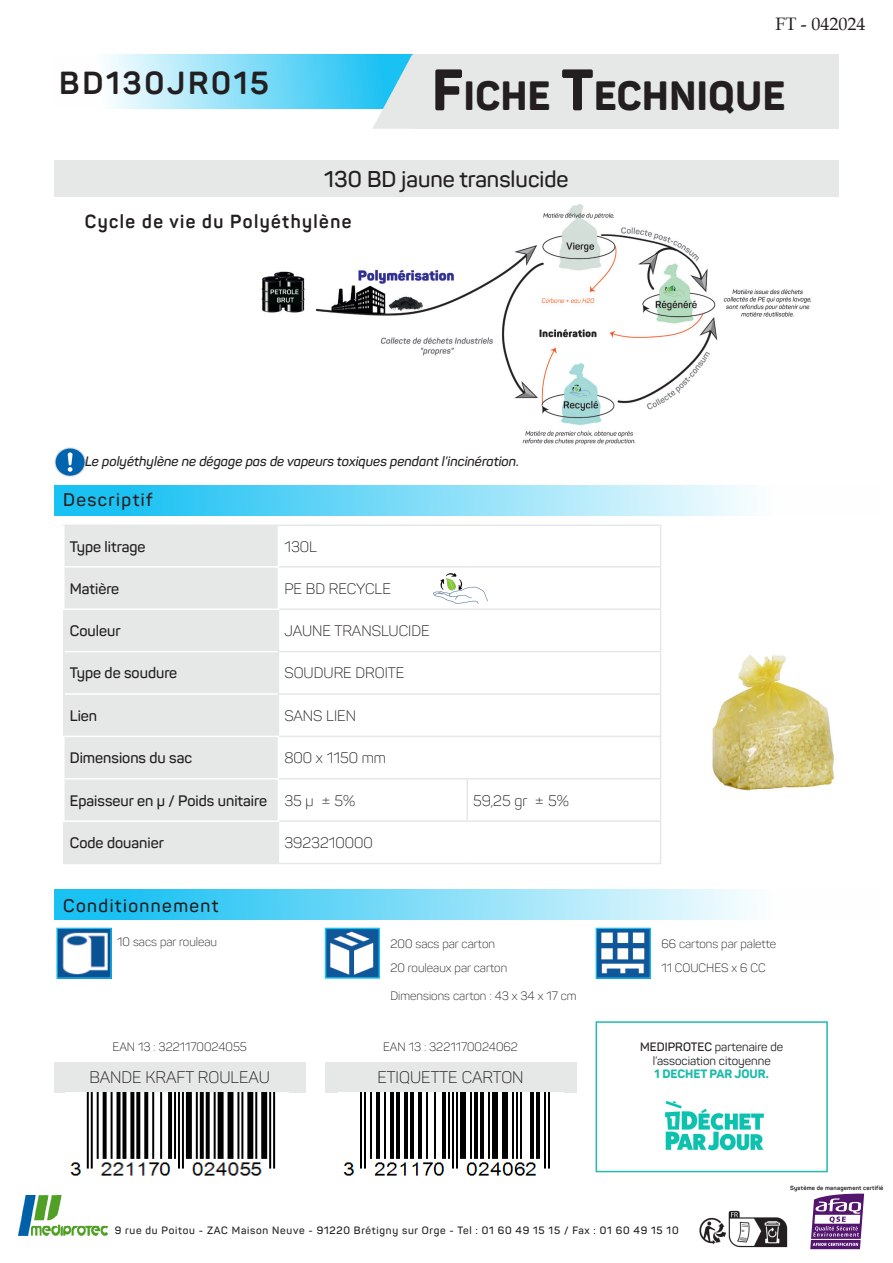
<style>
.page{position:relative;width:893px;height:1263px;background:#fff}
.page>*{position:absolute;margin:0;border:0;box-sizing:border-box;transform-origin:0 0}
.t1{font:800 40.35px "Panton";letter-spacing:.015em;color:#231f20;scale:.96 1}
.t2{font:700 31.5px "Panton";letter-spacing:.085em;color:#231f20}
.t3{font:600 22.5px "Panton";color:#231f20}
.t4{font:700 18.75px "Panton";letter-spacing:.08em;color:#231f20;scale:.96 1}
.t5{font:600 18px "Panton";letter-spacing:.08em;color:#231f20}
.t6{font:18px "Book Antiqua";color:#231f20}
.t7{font:300 16.5px "Panton";color:#231f20}
.t8{font:600 15px "Panton";color:#231f20}
.t9{font:300 15px "Panton";color:#231f20}
.t10{font:italic 600 13.5px "Panton";color:#231f20}
.t11{font:300 12px "Panton";color:#231f20}
.t12{font:12px/13.5px "Panton";color:#231f20;text-align:center}
.t13{font:800 12px "Panton";color:#22bbab}
.t14{font:600 10.5px "Panton";letter-spacing:.07em;color:#231f20}
.t15{font:700 6px "Panton";letter-spacing:.03em;color:#231f20}
.s1{font-size:57.6px}
.s2{font-weight:600}
</style>
<div class="page">
<img style="left:261px;top:204px;width:551px;height:241px">
<div style="left:413px;top:54px;width:426px;height:75px;background:#e5e8e7"></div>
<svg style="left:107px;top:54px;width:265px;height:55px;background:#8ddff8"></svg>
<svg style="left:372px;top:54px;width:41px;height:75px;background:#8ad7ed"></svg>
<div style="left:54px;top:485px;width:826px;height:31px;background:linear-gradient(to right,#0abdf2,#fff)"></div>
<div style="left:54px;top:889px;width:826px;height:31px;background:linear-gradient(to right,#0abdf2,#fff)"></div>
<img style="left:18px;top:1196px;width:90px;height:39px">
<svg style="left:810px;top:1193px;width:54px;height:56px"></svg>
<hr style="left:811px;top:1239px;width:50px;height:1px;background:#fff">
<img style="left:54px;top:448px;width:31px;height:29px">
<div style="left:596px;top:1021px;width:232px;height:151px;border:2px solid #22bbab"></div>
<img style="left:58px;top:930px;width:52px;height:47px">
<div style="left:56px;top:928px;width:56px;height:51px;border:1px solid #1ac1f3"></div>
<img style="left:328px;top:931px;width:49px;height:45px">
<div style="left:325px;top:928px;width:55px;height:51px;border:2px solid #1ac1f3"></div>
<img style="left:598px;top:930px;width:51px;height:47px">
<div style="left:596px;top:928px;width:55px;height:51px;border:1px solid #1ac1f3"></div>
<div style="left:325px;top:1061px;width:251px;height:31px;background:#e5e8e7"></div>
<div style="left:54px;top:1061px;width:251px;height:31px;background:#e5e8e7"></div>
<img style="left:664px;top:1101px;width:101px;height:50px">
<img style="left:699px;top:1210px;width:89px;height:38px">
<div style="left:65px;top:526px;width:213px;height:337px;background:#e5e8e7"></div>
<hr style="left:278px;top:524px;width:189px;height:2px;background:#e5e8e7">
<hr style="left:467px;top:524px;width:194px;height:2px;background:#e5e8e7">
<hr style="left:660px;top:526px;width:1px;height:40px;background:#e5e8e7">
<hr style="left:279px;top:566px;width:188px;height:2px;background:#e5e8e7">
<hr style="left:467px;top:566px;width:194px;height:2px;background:#e5e8e7">
<hr style="left:660px;top:568px;width:1px;height:40px;background:#e5e8e7">
<hr style="left:279px;top:608px;width:188px;height:2px;background:#e5e8e7">
<hr style="left:467px;top:608px;width:194px;height:2px;background:#e5e8e7">
<hr style="left:660px;top:610px;width:1px;height:41px;background:#e5e8e7">
<hr style="left:278px;top:651px;width:189px;height:1px;background:#e5e8e7">
<hr style="left:467px;top:651px;width:194px;height:1px;background:#e5e8e7">
<hr style="left:660px;top:652px;width:1px;height:41px;background:#e5e8e7">
<hr style="left:278px;top:693px;width:189px;height:2px;background:#e5e8e7">
<hr style="left:467px;top:693px;width:194px;height:2px;background:#e5e8e7">
<hr style="left:660px;top:695px;width:1px;height:41px;background:#e5e8e7">
<hr style="left:279px;top:736px;width:188px;height:1px;background:#e5e8e7">
<hr style="left:467px;top:736px;width:194px;height:1px;background:#e5e8e7">
<hr style="left:660px;top:737px;width:1px;height:41px;background:#e5e8e7">
<hr style="left:279px;top:778px;width:188px;height:1px;background:#e5e8e7">
<hr style="left:279px;top:820px;width:188px;height:2px;background:#e5e8e7">
<hr style="left:278px;top:863px;width:189px;height:1px;background:#e5e8e7">
<hr style="left:467px;top:863px;width:194px;height:1px;background:#e5e8e7">
<hr style="left:63px;top:608px;width:216px;height:2px;background:#fff">
<hr style="left:65px;top:651px;width:213px;height:1px;background:#fff">
<hr style="left:65px;top:693px;width:213px;height:2px;background:#fff">
<hr style="left:63px;top:736px;width:216px;height:1px;background:#fff">
<hr style="left:467px;top:820px;width:194px;height:2px;background:#e5e8e7">
<hr style="left:467px;top:778px;width:194px;height:1px;background:#e5e8e7">
<hr style="left:466px;top:779px;width:2px;height:41px;background:#e5e8e7">
<hr style="left:660px;top:779px;width:1px;height:41px;background:#e5e8e7">
<hr style="left:660px;top:822px;width:1px;height:41px;background:#e5e8e7">
<hr style="left:63px;top:524px;width:215px;height:2px;background:#e5e8e7">
<hr style="left:63px;top:610px;width:2px;height:42px;background:#e5e8e7">
<hr style="left:278px;top:610px;width:1px;height:41px;background:#e5e8e7">
<hr style="left:63px;top:652px;width:2px;height:42px;background:#e5e8e7">
<hr style="left:278px;top:652px;width:1px;height:41px;background:#e5e8e7">
<hr style="left:63px;top:694px;width:2px;height:42px;background:#e5e8e7">
<hr style="left:278px;top:695px;width:1px;height:41px;background:#e5e8e7">
<hr style="left:63px;top:822px;width:2px;height:41px;background:#e5e8e7">
<hr style="left:278px;top:822px;width:1px;height:41px;background:#e5e8e7">
<hr style="left:63px;top:863px;width:215px;height:1px;background:#e5e8e7">
<hr style="left:63px;top:820px;width:216px;height:2px;background:#fff">
<hr style="left:63px;top:566px;width:216px;height:2px;background:#fff">
<hr style="left:63px;top:778px;width:216px;height:1px;background:#fff">
<div style="left:54px;top:160px;width:785px;height:37px;background:#e5e8e7"></div>
<img style="left:70px;top:1093px;width:206px;height:83px">
<img style="left:343px;top:1092px;width:207px;height:84px">
<img style="left:434px;top:573px;width:54px;height:30px">
<img style="left:712px;top:655px;width:122px;height:136px">
<p class="t2" style="left:59px;top:63px;width:211px">BD130JR015</p>
<p class="t6" style="left:775px;top:11px;width:92px">FT - 042024</p>
<h1 class="t1" style="left:432px;top:71px;width:369px"><span class="s1">F</span>ICHE <span class="s1">T</span>ECHNIQUE</h1>
<p class="t3" style="left:324px;top:165px;width:246px">130 BD jaune translucide</p>
<h3 class="t4" style="left:85px;top:209px;width:279px">Cycle de vie du Polyéthylène</h3>
<p class="t10" style="left:85px;top:452px;width:436px">Le polyéthylène ne dégage pas de vapeurs toxiques pendant l’incinération.</p>
<h3 class="t5" style="left:63px;top:489px;width:91px">Descriptif</h3>
<p class="t8" style="left:70px;top:537px;width:77px">Type litrage</p>
<p class="t9" style="left:284px;top:537px;width:34px">130L</p>
<p class="t8" style="left:70px;top:579px;width:51px">Matière</p>
<p class="t9" style="left:284px;top:579px;width:108px">PE BD RECYCLE</p>
<p class="t8" style="left:70px;top:621px;width:52px">Couleur</p>
<p class="t9" style="left:284px;top:622px;width:147px">JAUNE TRANSLUCIDE</p>
<p class="t8" style="left:70px;top:664px;width:109px">Type de soudure</p>
<p class="t9" style="left:284px;top:664px;width:121px">SOUDURE DROITE</p>
<p class="t8" style="left:70px;top:706px;width:29px">Lien</p>
<p class="t9" style="left:284px;top:706px;width:73px">SANS LIEN</p>
<p class="t8" style="left:70px;top:748px;width:124px">Dimensions du sac</p>
<p class="t9" style="left:284px;top:749px;width:103px">800 x 1150 mm</p>
<p class="t8" style="left:70px;top:791px;width:199px">Epaisseur en µ / Poids unitaire</p>
<p class="t9" style="left:284px;top:791px;width:73px">35 µ ± 5%</p>
<p class="t9" style="left:473px;top:791px;width:97px">59,25 gr ± 5%</p>
<p class="t8" style="left:70px;top:833px;width:96px">Code douanier</p>
<p class="t9" style="left:284px;top:833px;width:90px">3923210000</p>
<h3 class="t5" style="left:63px;top:894px;width:157px">Conditionnement</h3>
<p class="t11" style="left:117px;top:935px;width:101px">10 sacs par rouleau</p>
<p class="t11" style="left:391px;top:937px;width:106px">200 sacs par carton</p>
<p class="t11" style="left:391px;top:988px;width:188px">Dimensions carton : 43 x 34 x 17 cm</p>
<p class="t11" style="left:661px;top:937px;width:116px">66 cartons par palette</p>
<p class="t11" style="left:391px;top:961px;width:118px">20 rouleaux par carton</p>
<p class="t11" style="left:661px;top:961px;width:106px">11 COUCHES x 6 CC</p>
<p class="t11" style="left:112px;top:1039px;width:136px">EAN 13 : 3221170024055</p>
<p class="t11" style="left:383px;top:1039px;width:136px">EAN 13 : 3221170024062</p>
<h3 class="t7" style="left:89px;top:1067px;width:182px">BANDE KRAFT ROULEAU</h3>
<h3 class="t7" style="left:377px;top:1067px;width:148px">ETIQUETTE CARTON</h3>
<p class="t12" style="left:640px;top:1040px;width:144px"><span class="s2">MEDIPROTEC</span> partenaire de l’association citoyenne</p>
<p class="t13" style="left:655px;top:1066px;width:116px">1 DECHET PAR JOUR.</p>
<p class="t15" style="left:790px;top:1184px;width:95px">Système de management certifié</p>
<p class="t14" style="left:115px;top:1223px;width:565px">9 rue du Poitou - ZAC Maison Neuve - 91220 Brétigny sur Orge - Tel : 01 60 49 15 15 / Fax : 01 60 49 15 10</p>
</div>
